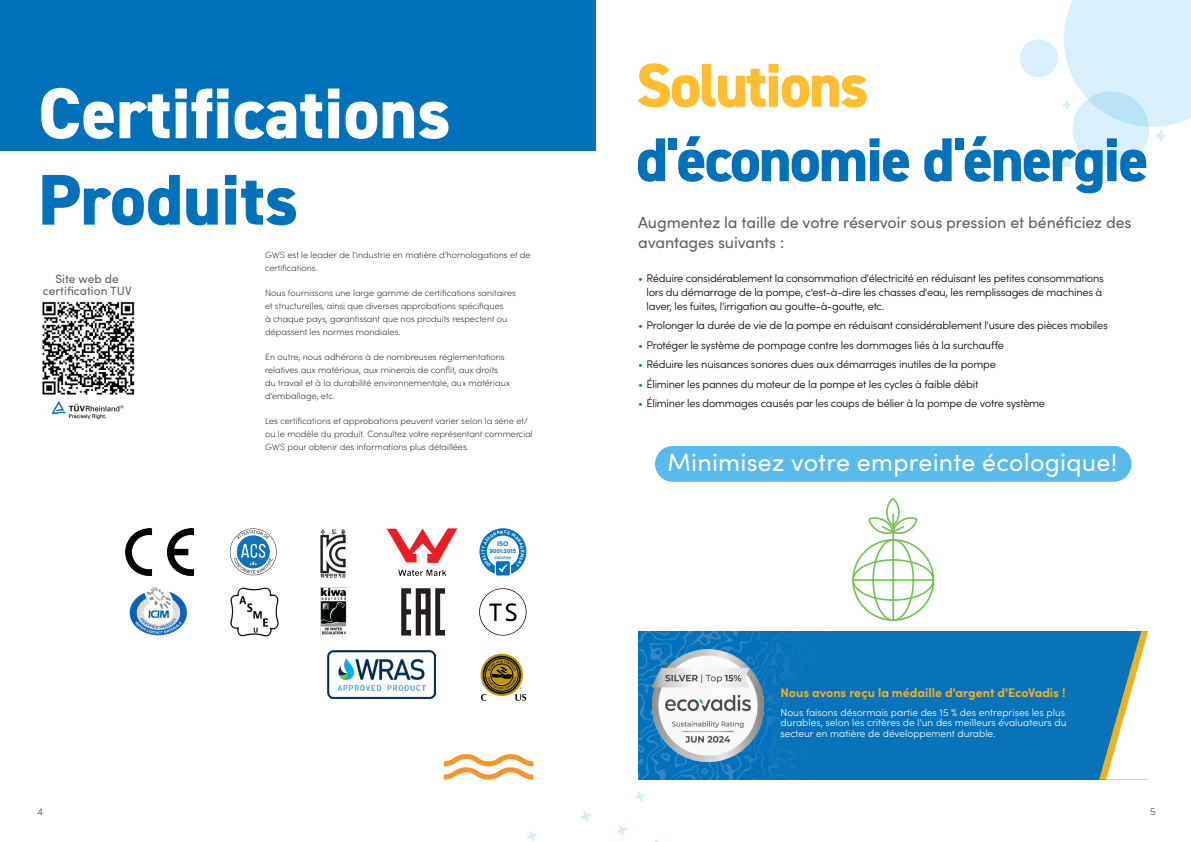
<style>
.page{position:relative;width:1191px;height:842px;background:#fff}
.page>*{position:absolute;margin:0;border:0;box-sizing:border-box;transform-origin:0 0}
.t1{font:800 72px "DIN2014";color:#fff}
.t2{font:800 72px "DIN2014";color:#0072bc}
.t3{font:800 62px "DIN2014";letter-spacing:-.03em;color:#0072bc}
.t4{font:800 62px "DIN2014";letter-spacing:-.03em;color:#febe2d}
.t5{font:25px "Sofia Pro";letter-spacing:.01em;color:#fff}
.t6{font:16px/19.2px "Sofia Pro";letter-spacing:-.005em;color:#606061}
.t7{font:700 12.5px "Sofia Pro";color:#eeb221}
.t8{font:12px/12.8px "Sofia Pro";color:#606061;text-align:center}
.t9{font:300 11px/14px "Sofia Pro";letter-spacing:-.02em;color:#000}
.t10{font:300 10.1px/10.7px "Sofia Pro";color:#fff}
.t11{font:200 10px "Sofia Pro";color:#000}
.t12{font:200 9px/12.8px "Sofia Pro";color:#000}
.t13{font:700 6.8px "Sofia Pro";color:#0072bc}
.t14{font:700 5.9px "Sofia Pro";color:#0072bc}
.t15{font:700 3.4px "Sofia Pro";color:#0072bc}
.s1{color:#0072bc}
</style>
<div class="page">
<svg style="left:527px;top:791px;width:131px;height:51px"></svg>
<svg style="left:444px;top:754px;width:89px;height:26px"></svg>
<div style="left:0;top:0;width:595px;height:150px;background:#0072bc"></div>
<img style="left:42px;top:301px;width:93px;height:94px">
<img style="left:51px;top:401px;width:73px;height:19px">
<div style="left:1072px;top:91px;width:77px;height:76px;background:#d9effa;border-radius:50%"></div>
<div style="left:1019px;top:39px;width:38px;height:38px;background:#d9effa;border-radius:50%"></div>
<svg style="left:1044px;top:150px;width:27px;height:27px"></svg>
<svg style="left:1063px;top:0;width:128px;height:141px"></svg>
<div style="left:655px;top:446px;width:476px;height:36px;background:#59bbeb;border-radius:18px"></div>
<img style="left:320px;top:530px;width:26px;height:48px">
<img style="left:321px;top:587px;width:25px;height:48px">
<img style="left:129px;top:587px;width:58px;height:49px">
<svg style="left:401px;top:588px;width:44px;height:47px"></svg>
<img style="left:230px;top:587px;width:49px;height:50px">
<img style="left:327px;top:651px;width:108px;height:47px">
<svg style="left:230px;top:528px;width:47px;height:47px"></svg>
<img style="left:387px;top:528px;width:70px;height:48px">
<img style="left:126px;top:528px;width:67px;height:47px">
<svg style="left:480px;top:654px;width:43px;height:42px"></svg>
<svg style="left:481px;top:655px;width:45px;height:46px"></svg>
<svg style="left:479px;top:588px;width:47px;height:48px"></svg>
<svg style="left:852px;top:515px;width:83px;height:106px"></svg>
<svg style="left:887px;top:499px;width:12px;height:26px"></svg>
<div style="left:886px;top:498px;width:13px;height:28px;border:2px solid #73c054;border-radius:50%"></div>
<hr style="left:892px;top:514px;width:2px;height:25px;background:#73c054">
<svg style="left:638px;top:631px;width:93px;height:149px;background:#0d76bd"></svg>
<div style="left:731px;top:631px;width:417px;height:149px;background:#0973b9"></div>
<svg style="left:1099px;top:631px;width:49px;height:149px"></svg>
<img style="left:652px;top:650px;width:112px;height:111px">
<svg style="left:479px;top:528px;width:47px;height:47px"></svg>
<h2 class="t4" style="left:636px;top:44px;width:234px">Solutions</h2>
<h2 class="t3" style="left:636px;top:119px;width:514px">d'économie d'énergie</h2>
<h1 class="t1" style="left:38px;top:65px;width:414px">Certifications</h1>
<h1 class="t2" style="left:38px;top:152px;width:261px">Produits</h1>
<p class="t12" style="left:265px;top:248px;width:267px">GWS est le leader de l'industrie en matière d'homologations et de certifications.</p>
<p class="t12" style="left:265px;top:286px;width:252px">Nous fournissons une large gamme de certifications sanitaires et structurelles, ainsi que diverses approbations spécifiques<br>à chaque pays, garantissant que nos produits respectent ou dépassent les normes mondiales.</p>
<p class="t12" style="left:265px;top:350px;width:246px">En outre, nous adhérons à de nombreuses réglementations relatives aux matériaux, aux minerais de conflit, aux droits du travail et à la durabilité environnementale, aux matériaux d'emballage, etc.</p>
<p class="t12" style="left:265px;top:414px;width:269px">Les certifications et approbations peuvent varier selon la série et/ ou le modèle du produit. Consultez votre représentant commercial<br>GWS pour obtenir des informations plus détaillées.</p>
<h3 class="t6" style="left:638px;top:212px;width:495px">Augmentez la taille de votre réservoir sous pression et bénéficiez des avantages suivants :</h3>
<h3 class="t8" style="left:43px;top:271px;width:90px">Site web de certification TUV</h3>
<p class="t9" style="left:646px;top:271px;width:459px;text-indent:-9px"><span class="s1">•</span> Réduire considérablement la consommation d'électricité en réduisant les petites consommations lors du démarrage de la pompe, c'est-à-dire les chasses d'eau, les remplissages de machines à laver, les fuites, l'irrigation au goutte-à-goutte, etc.</p>
<p class="t9" style="left:638px;top:318px;width:471px"><span class="s1">•</span> Prolonger la durée de vie de la pompe en réduisant considérablement l'usure des pièces mobiles</p>
<p class="t9" style="left:638px;top:337px;width:367px"><span class="s1">•</span> Protéger le système de pompage contre les dommages liés à la surchauffe</p>
<p class="t9" style="left:638px;top:357px;width:359px"><span class="s1">•</span> Réduire les nuisances sonores dues aux démarrages inutiles de la pompe</p>
<p class="t9" style="left:638px;top:376px;width:342px"><span class="s1">•</span> Éliminer les pannes du moteur de la pompe et les cycles à faible débit</p>
<p class="t9" style="left:638px;top:395px;width:408px"><span class="s1">•</span> Éliminer les dommages causés par les coups de bélier à la pompe de votre système</p>
<h3 class="t5" style="left:667px;top:444px;width:451px">Minimisez votre empreinte écologique!</h3>
<p class="t11" style="left:38px;top:804px;width:7px">4</p>
<p class="t13" style="left:497px;top:539px;width:13px">ISO</p>
<p class="t15" style="left:494px;top:555px;width:18px">CERTIFIED</p>
<p class="t14" style="left:489px;top:546px;width:28px">9001:2015</p>
<h3 class="t7" style="left:780px;top:683px;width:286px">Nous avons reçu la médaille d'argent d'EcoVadis !</h3>
<p class="t10" style="left:780px;top:706px;width:287px">Nous faisons désormais partie des 15 % des entreprises les plus durables, selon les critères de l'un des meilleurs évaluateurs du secteur en matière de développement durable.</p>
<p class="t11" style="left:1150px;top:804px;width:7px">5</p>
</div>
